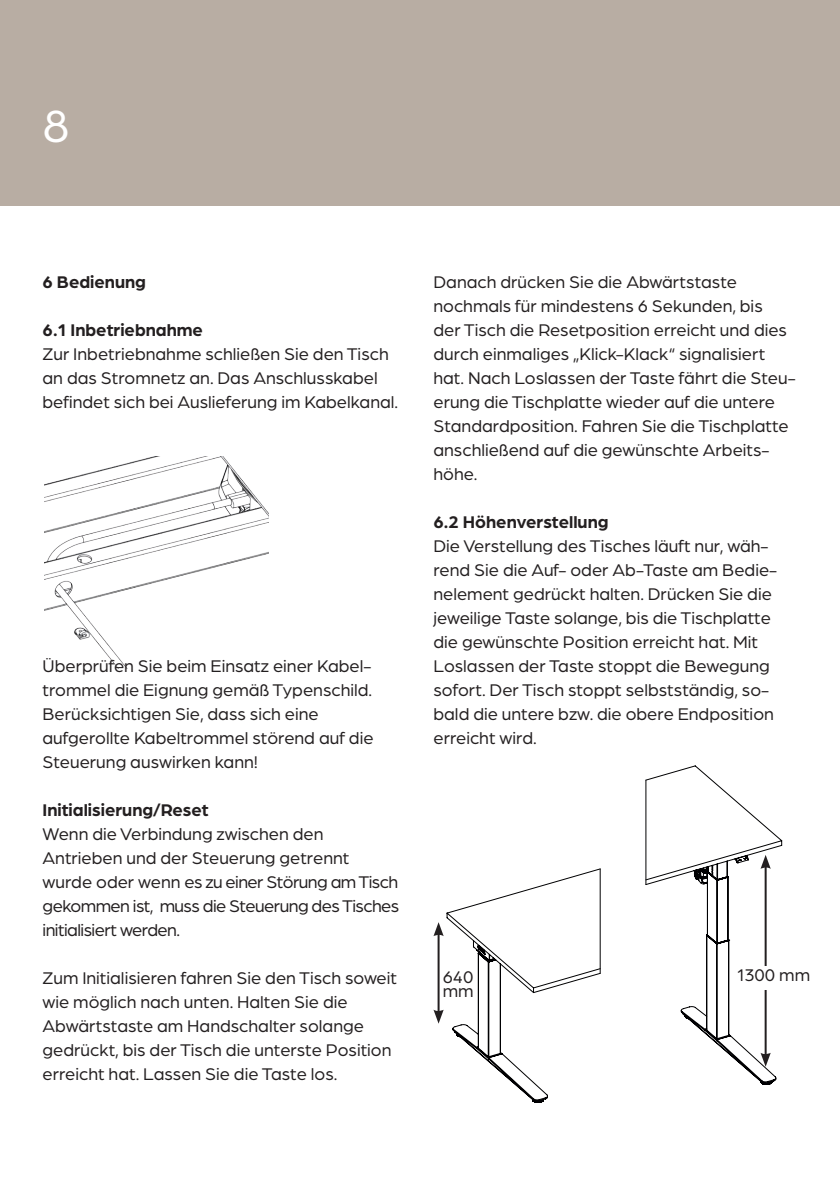
<style>
.page{position:relative;width:840px;height:1191px;background:#fff}
.page>*{position:absolute;margin:0;border:0;box-sizing:border-box;transform-origin:0 0}
.t1{font:48px "Arboria";color:#fff}
.t2{font:18px/24px "Arboria";color:#231f20}
.t3{font:18px/24px "Arboria";letter-spacing:-.03em;color:#231f20}
.t4{font:700 18px "Arboria";color:#231f20}
</style>
<div class="page">
<div style="left:0;top:0;width:839px;height:205px;background:#b8ada3"></div>
<hr style="left:424px;top:748px;width:373px;height:1px;background:#adb1b2">
<hr style="left:424px;top:748px;width:1px;height:361px;background:#adb1b2">
<hr style="left:424px;top:1190px;width:373px;height:1px;background:#adb1b2">
<hr style="left:839px;top:748px;width:1px;height:361px;background:#adb1b2">
<svg style="left:645px;top:765px;width:138px;height:320px"></svg>
<hr style="left:764px;top:865px;width:2px;height:190px;background:#231f20">
<svg style="left:760px;top:855px;width:10px;height:14px"></svg>
<svg style="left:760px;top:1052px;width:10px;height:14px"></svg>
<svg style="left:433px;top:868px;width:167px;height:235px"></svg>
<div style="left:736px;top:966px;width:76px;height:24px;background:#fff"></div>
<img style="left:45px;top:456px;width:223px;height:212px">
<h1 class="t1" style="left:43px;top:94px;width:29px">8</h1>
<p class="t4" style="left:43px;top:270px;width:105px">6 Bedienung</p>
<p class="t4" style="left:43px;top:318px;width:162px">6.1 Inbetriebnahme</p>
<p class="t2" style="left:43px;top:341px;width:357px">Zur Inbetriebnahme schließen Sie den Tisch an das Stromnetz an. Das Anschlusskabel befindet sich bei Auslieferung im Kabelkanal.</p>
<p class="t2" style="left:433px;top:269px;width:363px">Danach drücken Sie die Abwärtstaste nochmals für mindestens 6 Sekunden, bis<br>der Tisch die Resetposition erreicht und dies durch einmaliges „Klick-Klack“ signalisiert hat. Nach Loslassen der Taste fährt die Steu&shy;erung die Tischplatte wieder auf die untere Standardposition. Fahren Sie die Tischplatte anschließend auf die gewünschte Arbeits&shy;höhe.</p>
<p class="t4" style="left:433px;top:510px;width:176px">6.2 Höhenverstellung</p>
<p class="t2" style="left:433px;top:533px;width:345px">Die Verstellung des Tisches läuft nur, wäh&shy;rend Sie die Auf- oder Ab-Taste am Bedie&shy;nelement gedrückt halten. Drücken Sie die jeweilige Taste solange, bis die Tischplatte die gewünschte Position erreicht hat. Mit Loslassen der Taste stoppt die Bewegung sofort. Der Tisch stoppt selbstständig, so&shy;bald die untere bzw. die obere Endposition erreicht wird.</p>
<p class="t2" style="left:43px;top:653px;width:332px">Überprüfen Sie beim Einsatz einer Kabel&shy;trommel die Eignung gemäß Typenschild.<br>Berücksichtigen Sie, dass sich eine aufgerollte Kabeltrommel störend auf die Steuerung auswirken kann!</p>
<p class="t4" style="left:43px;top:798px;width:167px">Initialisierung/Reset</p>
<p class="t3" style="left:43px;top:821px;width:358px">Wenn die Verbindung zwischen den Antrieben und der Steuerung getrennt wurde oder wenn es zu einer Störung am Tisch gekommen ist, muss die Steuerung des Tisches initialisiert werden.</p>
<p class="t2" style="left:43px;top:965px;width:356px">Zum Initialisieren fahren Sie den Tisch soweit wie möglich nach unten. Halten Sie die Abwärtstaste am Handschalter solange gedrückt, bis der Tisch die unterste Position erreicht hat. Lassen Sie die Taste los.</p>
<p class="t2" style="left:442px;top:969px;width:32px;line-height:14px">640 mm</p>
<p class="t2" style="left:736px;top:962px;width:75px">1300 mm</p>
</div>
